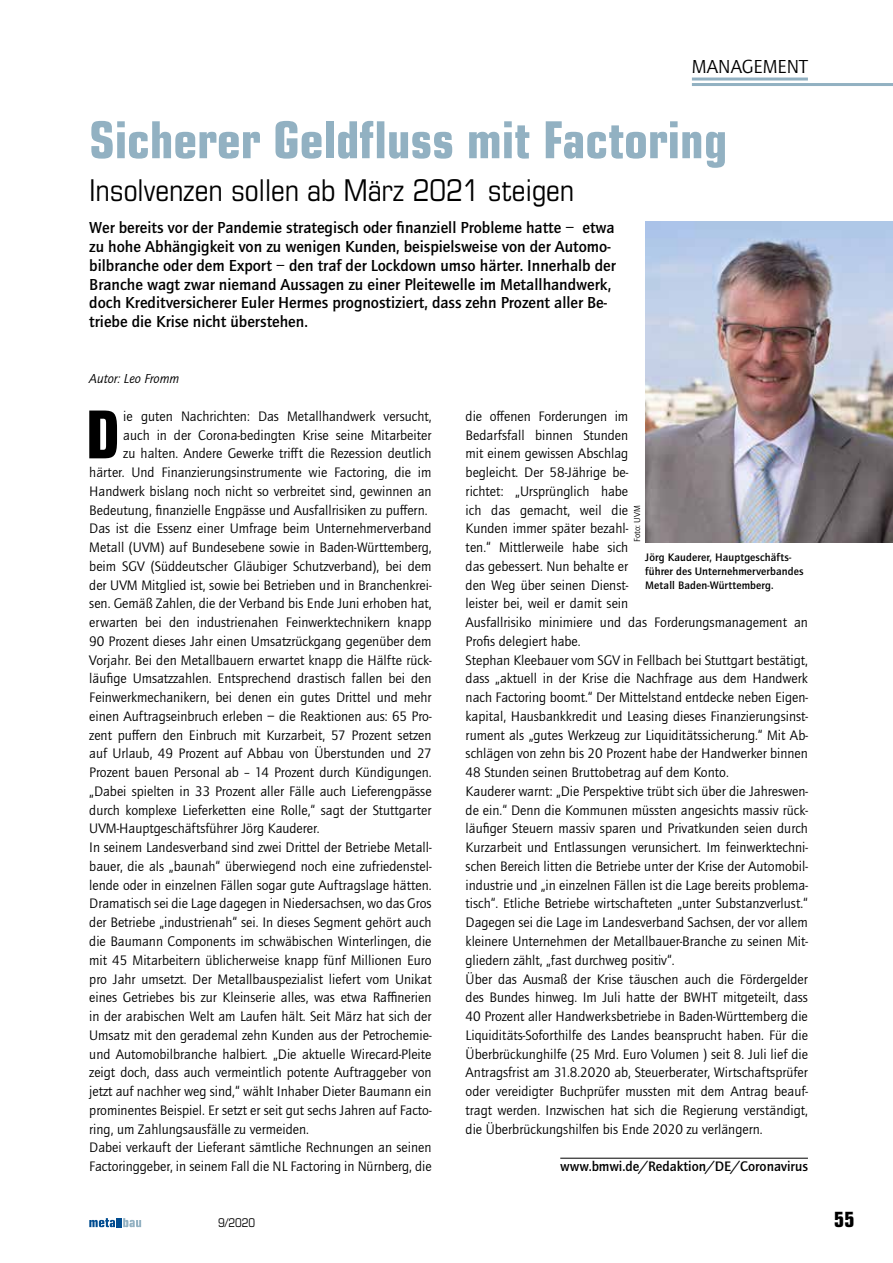
<style>
.page{position:relative;width:893px;height:1263px;background:#fff}
.page>*{position:absolute;margin:0;border:0;box-sizing:border-box;transform-origin:0 0}
.t1{font:700 condensed 66px "Eurostile LT Std";color:#000}
.t2{font:700 condensed 51px "Eurostile LT Std";color:#92b1c2}
.t3{font:condensed 30px "Eurostile LT Std";color:#000}
.t4{font:700 condensed 21px "Eurostile LT Std";color:#000}
.t5{font:19.5px "Quay Sans ITC Std";color:#000}
.t6{font:500 16.5px/18.8px "Quay Sans ITC Std";color:#000}
.t7{font:14.25px/18.8px "Quay Sans ITC Std";color:#000}
.t8{font:500 14.25px "Quay Sans ITC Std";color:#000}
.t9{font:italic 13.5px "Quay Sans ITC Std";color:#000}
.t10{font:condensed 12px "Eurostile LT Std";color:#000}
.t11{font:500 11.25px/14.2px "Quay Sans ITC Std";letter-spacing:.01em;color:#000}
.t12{font:9px "Quay Sans ITC Std";color:#000}
.s1{font-weight:400}
</style>
<div class="page">
<svg style="left:89px;top:1218px;width:52px;height:9px"></svg>
<hr style="left:560px;top:1158px;width:248px;height:1px;background:#000">
<hr style="left:692px;top:83px;width:201px;height:3px;background:#92b1c2">
<hr style="left:692px;top:78px;width:116px;height:3px;background:#92b1c2">
<img style="left:645px;top:221px;width:248px;height:321px">
<h3 class="t5" style="left:692px;top:56px;width:118px">MANAGEMENT</h3>
<h2 class="t2" style="left:89px;top:109px;width:639px">Sicherer Geldfluss mit Factoring</h2>
<h3 class="t3" style="left:89px;top:172px;width:486px">Insolvenzen sollen ab März 2021 steigen</h3>
<p class="t6" style="left:89px;top:219px;width:528px">Wer bereits vor der Pandemie strategisch oder finanziell Probleme hatte <span class="s1">−</span> etwa zu hohe Abhängigkeit von zu wenigen Kunden, beispielsweise von der Automo&shy;bilbranche oder dem Export <span class="s1">−</span> den traf der Lockdown umso härter. Innerhalb der Branche wagt zwar niemand Aussagen zu einer Pleitewelle im Metallhandwerk, doch Kreditversicherer Euler Hermes prognostiziert, dass zehn Prozent aller Be&shy;triebe die Krise nicht überstehen.</p>
<p class="t9" style="left:89px;top:371px;width:91px">Autor: Leo Fromm</p>
<h1 class="t1" style="left:86px;top:395px;width:36px">D</h1>
<p class="t7" style="left:123px;top:407px;width:310px">ie guten Nachrichten: Das Metallhandwerk versucht,</p>
<p class="t7" style="left:123px;top:426px;width:310px">auch in der Corona-bedingten Krise seine Mitarbeiter</p>
<p class="t7" style="left:123px;top:444px;width:310px">zu halten. Andere Gewerke trifft die Rezession deutlich</p>
<p class="t7" style="left:89px;top:463px;width:344px">härter. Und Finanzierungsinstrumente wie Factoring, die im</p>
<p class="t7" style="left:89px;top:482px;width:344px">Handwerk bislang noch nicht so verbreitet sind, gewinnen an</p>
<p class="t7" style="left:89px;top:501px;width:340px">Bedeutung, finanzielle Engpässe und Ausfallrisiken zu puffern.</p>
<p class="t7" style="left:89px;top:519px;width:344px">Das ist die Essenz einer Umfrage beim Unternehmerverband</p>
<p class="t7" style="left:89px;top:538px;width:344px">Metall (UVM) auf Bundesebene sowie in Baden-Württemberg,</p>
<p class="t7" style="left:89px;top:557px;width:344px">beim SGV (Süddeutscher Gläubiger Schutzverband), bei dem</p>
<p class="t7" style="left:89px;top:576px;width:344px">der UVM Mitglied ist, sowie bei Betrieben und in Branchenkrei-</p>
<p class="t7" style="left:89px;top:594px;width:344px">sen. Gemäß Zahlen, die der Verband bis Ende Juni erhoben hat,</p>
<p class="t7" style="left:89px;top:613px;width:344px">erwarten bei den industrienahen Feinwerktechnikern knapp</p>
<p class="t7" style="left:89px;top:632px;width:344px">90 Prozent dieses Jahr einen Umsatzrückgang gegenüber dem</p>
<p class="t7" style="left:89px;top:651px;width:344px">Vorjahr. Bei den Metallbauern erwartet knapp die Hälfte rück-</p>
<p class="t7" style="left:89px;top:669px;width:344px">läufige Umsatzzahlen. Entsprechend drastisch fallen bei den</p>
<p class="t7" style="left:89px;top:688px;width:344px">Feinwerkmechanikern, bei denen ein gutes Drittel und mehr</p>
<p class="t7" style="left:89px;top:707px;width:344px">einen Auftragseinbruch erleben − die Reaktionen aus: 65 Pro-</p>
<p class="t7" style="left:89px;top:726px;width:344px">zent puffern den Einbruch mit Kurzarbeit, 57 Prozent setzen</p>
<p class="t7" style="left:89px;top:745px;width:344px">auf Urlaub, 49 Prozent auf Abbau von Überstunden und 27</p>
<p class="t7" style="left:89px;top:763px;width:344px">Prozent bauen Personal ab – 14 Prozent durch Kündigungen.</p>
<p class="t7" style="left:89px;top:782px;width:344px">„Dabei spielten in 33 Prozent aller Fälle auch Lieferengpässe</p>
<p class="t7" style="left:89px;top:801px;width:344px">durch komplexe Lieferketten eine Rolle,“ sagt der Stuttgarter</p>
<p class="t7" style="left:89px;top:820px;width:232px">UVM-Hauptgeschäftsführer Jörg Kauderer.</p>
<p class="t7" style="left:89px;top:838px;width:344px">In seinem Landesverband sind zwei Drittel der Betriebe Metall-</p>
<p class="t7" style="left:89px;top:857px;width:344px">bauer, die als „baunah“ überwiegend noch eine zufriedenstel-</p>
<p class="t7" style="left:89px;top:876px;width:344px">lende oder in einzelnen Fällen sogar gute Auftragslage hätten.</p>
<p class="t7" style="left:89px;top:895px;width:344px">Dramatisch sei die Lage dagegen in Niedersachsen, wo das Gros</p>
<p class="t7" style="left:89px;top:913px;width:344px">der Betriebe „industrienah“ sei. In dieses Segment gehört auch</p>
<p class="t7" style="left:89px;top:932px;width:344px">die Baumann Components im schwäbischen Winterlingen, die</p>
<p class="t7" style="left:89px;top:951px;width:344px">mit 45 Mitarbeitern üblicherweise knapp fünf Millionen Euro</p>
<p class="t7" style="left:89px;top:970px;width:344px">pro Jahr umsetzt. Der Metallbauspezialist liefert vom Unikat</p>
<p class="t7" style="left:89px;top:988px;width:344px">eines Getriebes bis zur Kleinserie alles, was etwa Raffinerien</p>
<p class="t7" style="left:89px;top:1007px;width:344px">in der arabischen Welt am Laufen hält. Seit März hat sich der</p>
<p class="t7" style="left:89px;top:1026px;width:344px">Umsatz mit den gerademal zehn Kunden aus der Petrochemie-</p>
<p class="t7" style="left:89px;top:1045px;width:344px">und Automobilbranche halbiert. „Die aktuelle Wirecard-Pleite</p>
<p class="t7" style="left:89px;top:1063px;width:344px">zeigt doch, dass auch vermeintlich potente Auftraggeber von</p>
<p class="t7" style="left:89px;top:1082px;width:344px">jetzt auf nachher weg sind,“ wählt Inhaber Dieter Baumann ein</p>
<p class="t7" style="left:89px;top:1101px;width:344px">prominentes Beispiel. Er setzt er seit gut sechs Jahren auf Facto-</p>
<p class="t7" style="left:89px;top:1120px;width:221px">ring, um Zahlungsausfälle zu vermeiden.</p>
<p class="t7" style="left:89px;top:1138px;width:344px">Dabei verkauft der Lieferant sämtliche Rechnungen an seinen</p>
<p class="t7" style="left:89px;top:1157px;width:344px">Factoringgeber, in seinem Fall die NL Factoring in Nürnberg, die</p>
<p class="t7" style="left:466px;top:407px;width:344px">die offenen Forderungen im<br>Bedarfsfall binnen Stunden<br>mit einem gewissen Abschlag<br>begleicht. Der 58-Jährige be-<br>richtet: „Ursprünglich habe<br>ich das gemacht, weil die<br>Kunden immer später bezahl-<br>ten.“ Mittlerweile habe sich<br>das gebessert. Nun behalte er<br>den Weg über seinen Dienst-<br>leister bei, weil er damit sein<br>Ausfallrisiko minimiere und das Forderungsmanagement an Profis delegiert habe.<br>Stephan Kleebauer vom SGV in Fellbach bei Stuttgart bestätigt, dass „aktuell in der Krise die Nachfrage aus dem Handwerk nach Factoring boomt.“ Der Mittelstand entdecke neben Eigen&shy;kapital, Hausbankkredit und Leasing dieses Finanzierungsinst&shy;rument als „gutes Werkzeug zur Liquiditätssicherung.“ Mit Ab&shy;schlägen von zehn bis 20 Prozent habe der Handwerker binnen 48 Stunden seinen Bruttobetrag auf dem Konto.<br>Kauderer warnt: „Die Perspektive trübt sich über die Jahreswen&shy;de ein.“ Denn die Kommunen müssten angesichts massiv rück&shy;läufiger Steuern massiv sparen und Privatkunden seien durch Kurzarbeit und Entlassungen verunsichert. Im feinwerktechni&shy;schen Bereich litten die Betriebe unter der Krise der Automobil&shy;industrie und „in einzelnen Fällen ist die Lage bereits problema&shy;tisch“. Etliche Betriebe wirtschafteten „unter Substanzverlust.“ Dagegen sei die Lage im Landesverband Sachsen, der vor allem kleinere Unternehmen der Metallbauer-Branche zu seinen Mit&shy;gliedern zählt, „fast durchweg positiv“.<br>Über das Ausmaß der Krise täuschen auch die Fördergelder des Bundes hinweg. Im Juli hatte der BWHT mitgeteilt, dass 40 Prozent aller Handwerksbetriebe in Baden-Württemberg die Liquiditäts-Soforthilfe des Landes beansprucht haben. Für die Überbrückunghilfe (25 Mrd. Euro Volumen ) seit 8. Juli lief die Antragsfrist am 31.8.2020 ab, Steuerberater, Wirtschaftsprüfer oder vereidigter Buchprüfer mussten mit dem Antrag beauf&shy;tragt werden. Inzwischen hat sich die Regierung verständigt, die Überbrückungshilfen bis Ende 2020 zu verlängern.</p>
<p class="t8" style="left:560px;top:1158px;width:249px">www.bmwi.de/Redaktion/DE/Coronavirus</p>
<p class="t12" style="left:632px;top:542px;width:38px;rotate:-90deg">Foto: UVM</p>
<p class="t11" style="left:645px;top:550px;width:160px">Jörg Kauderer, Hauptgeschäfts&shy;führer des Unternehmerverbandes<br>Metall Baden-Württemberg.</p>
<p class="t10" style="left:218px;top:1216px;width:38px">9/2020</p>
<h3 class="t4" style="left:834px;top:1206px;width:22px">55</h3>
</div>
